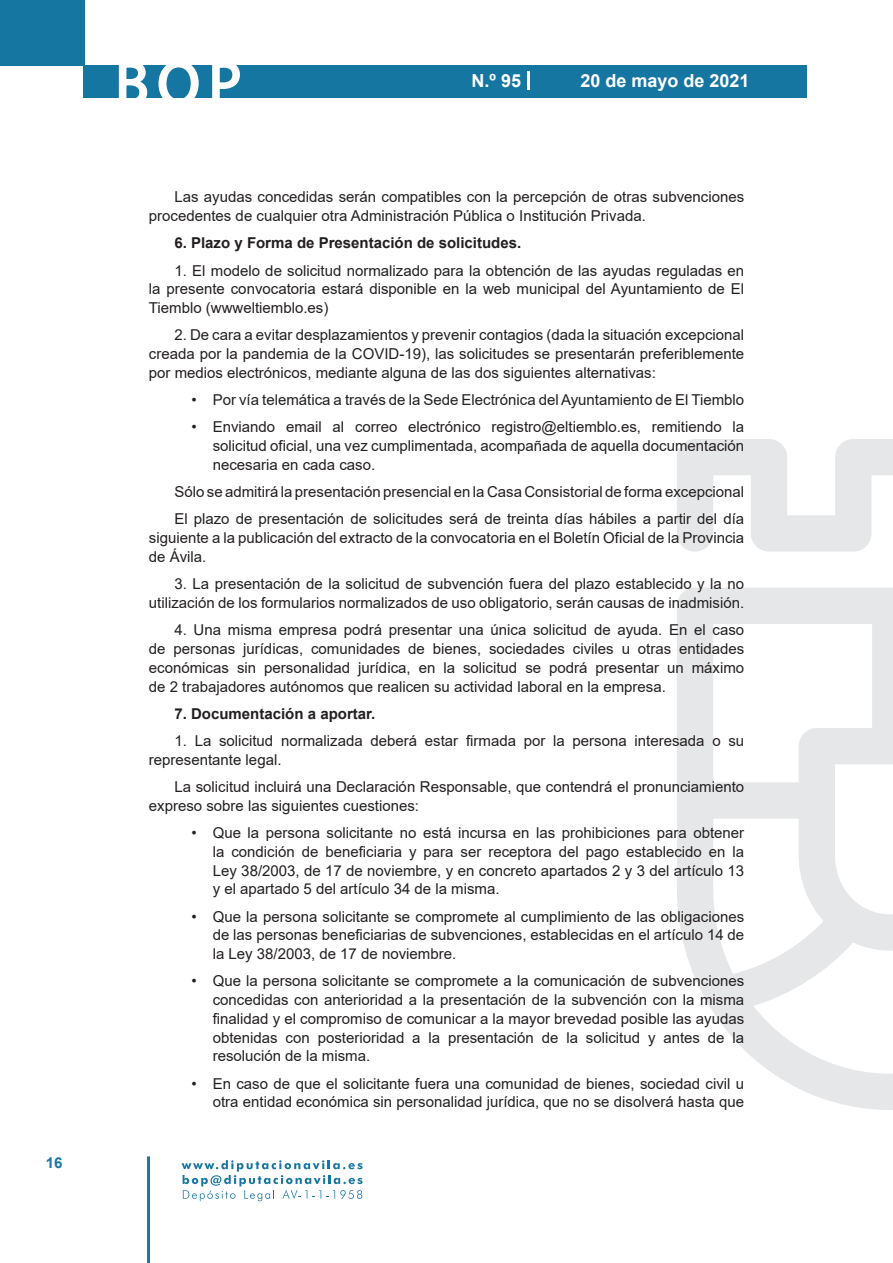
<style>
.page{position:relative;width:893px;height:1263px;background:#fff}
.page>*{position:absolute;margin:0;border:0;box-sizing:border-box;transform-origin:0 0}
.t1{font:500 61.5px "Avant Garde";color:#fff}
.t2{font:700 18px "Arial";color:#fff}
.t3{font:15px/18.8px "Arial";color:#231f20;text-align:justify}
.t4{font:700 15px "Arial";color:#231f20}
.t5{font:700 15px "Arial";color:#1d76a4}
</style>
<div class="page">
<div style="left:0;top:0;width:85px;height:65px;background:#1676a2"></div>
<div style="left:84px;top:65px;width:723px;height:33px;background:#1676a2"></div>
<svg style="left:118px;top:65px;width:30px;height:33px"></svg>
<svg style="left:158px;top:65px;width:41px;height:33px"></svg>
<svg style="left:212px;top:65px;width:28px;height:33px"></svg>
<svg style="left:182px;top:1160px;width:181px;height:41px"></svg>
<hr style="left:147px;top:1156px;width:3px;height:107px;background:#1d76a4">
<svg style="left:528px;top:71px;width:2px;height:19px"></svg>
<svg style="left:677px;top:439px;width:216px;height:671px"></svg>
<p class="t5" style="left:46px;top:1152px;width:18px">16</p>
<h1 class="t1" style="left:115px;top:46px;width:128px">BOP</h1>
<p class="t2" style="left:472px;top:68px;width:51px">N.º 95</p>
<p class="t2" style="left:580px;top:68px;width:171px">20 de mayo de 2021</p>
<p class="t3" style="left:149px;top:188px;width:597px;text-indent:26px">Las ayudas concedidas serán compatibles con la percepción de otras subvenciones procedentes de cualquier otra Administración Pública o Institución Privada.</p>
<p class="t4" style="left:174px;top:233px;width:348px">6. Plazo y Forma de Presentación de solicitudes.</p>
<p class="t3" style="left:149px;top:261px;width:597px;text-indent:26px">1. El modelo de solicitud normalizado para la obtención de las ayudas reguladas en la presente convocatoria estará disponible en la web municipal del Ayuntamiento de El Tiemblo (wwweltiemblo.es)</p>
<p class="t3" style="left:149px;top:326px;width:597px;text-indent:26px">2. De cara a evitar desplazamientos y prevenir contagios (dada la situación excepcional creada por la pandemia de la COVID-19), las solicitudes se presentarán preferiblemente por medios electrónicos, mediante alguna de las dos siguientes alternativas:</p>
<p class="t3" style="left:191px;top:390px;width:554px">• Por vía telemática a través de la Sede Electrónica del Ayuntamiento de El Tiemblo</p>
<p class="t3" style="left:213px;top:418px;width:533px;text-indent:-21px">• Enviando email al correo electrónico registro@eltiemblo.es, remitiendo la solicitud oficial, una vez cumplimentada, acompañada de aquella documentación necesaria en cada caso.</p>
<p class="t3" style="left:174px;top:478px;width:571px;line-height:27.3px">Sólo se admitirá la presentación presencial en la Casa Consistorial de forma excepcional<br>El plazo de presentación de solicitudes será de treinta días hábiles a partir del día</p>
<p class="t3" style="left:149px;top:528px;width:597px">siguiente a la publicación del extracto de la convocatoria en el Boletín Oficial de la Provincia de Ávila.</p>
<p class="t3" style="left:149px;top:574px;width:597px;text-align:right">3. La presentación de la solicitud de subvención fuera del plazo establecido y la no utilización de los formularios normalizados de uso obligatorio, serán causas de inadmisión.</p>
<p class="t3" style="left:149px;top:620px;width:597px;text-indent:26px">4. Una misma empresa podrá presentar una única solicitud de ayuda. En el caso de personas jurídicas, comunidades de bienes, sociedades civiles u otras entidades económicas sin personalidad jurídica, en la solicitud se podrá presentar un máximo de 2 trabajadores autónomos que realicen su actividad laboral en la empresa.</p>
<p class="t4" style="left:174px;top:703px;width:202px">7. Documentación a aportar.</p>
<p class="t3" style="left:149px;top:731px;width:597px;text-indent:26px">1. La solicitud normalizada deberá estar firmada por la persona interesada o su representante legal.</p>
<p class="t3" style="left:149px;top:777px;width:597px;text-indent:26px">La solicitud incluirá una Declaración Responsable, que contendrá el pronunciamiento expreso sobre las siguientes cuestiones:</p>
<p class="t3" style="left:213px;top:823px;width:533px;text-indent:-21px">• Que la persona solicitante no está incursa en las prohibiciones para obtener la condición de beneficiaria y para ser receptora del pago establecido en la Ley 38/2003, de 17 de noviembre, y en concreto apartados 2 y 3 del artículo 13 y el apartado 5 del artículo 34 de la misma.</p>
<p class="t3" style="left:213px;top:907px;width:533px;text-indent:-21px">• Que la persona solicitante se compromete al cumplimiento de las obligaciones de las personas beneficiarias de subvenciones, establecidas en el artículo 14 de la Ley 38/2003, de 17 de noviembre.</p>
<p class="t3" style="left:213px;top:971px;width:533px;text-indent:-21px">• Que la persona solicitante se compromete a la comunicación de subvenciones concedidas con anterioridad a la presentación de la subvención con la misma finalidad y el compromiso de comunicar a la mayor brevedad posible las ayudas obtenidas con posterioridad a la presentación de la solicitud y antes de la resolución de la misma.</p>
<p class="t3" style="left:191px;top:1074px;width:554px;text-align:right">• En caso de que el solicitante fuera una comunidad de bienes, sociedad civil u otra entidad económica sin personalidad jurídica, que no se disolverá hasta que</p>
</div>
